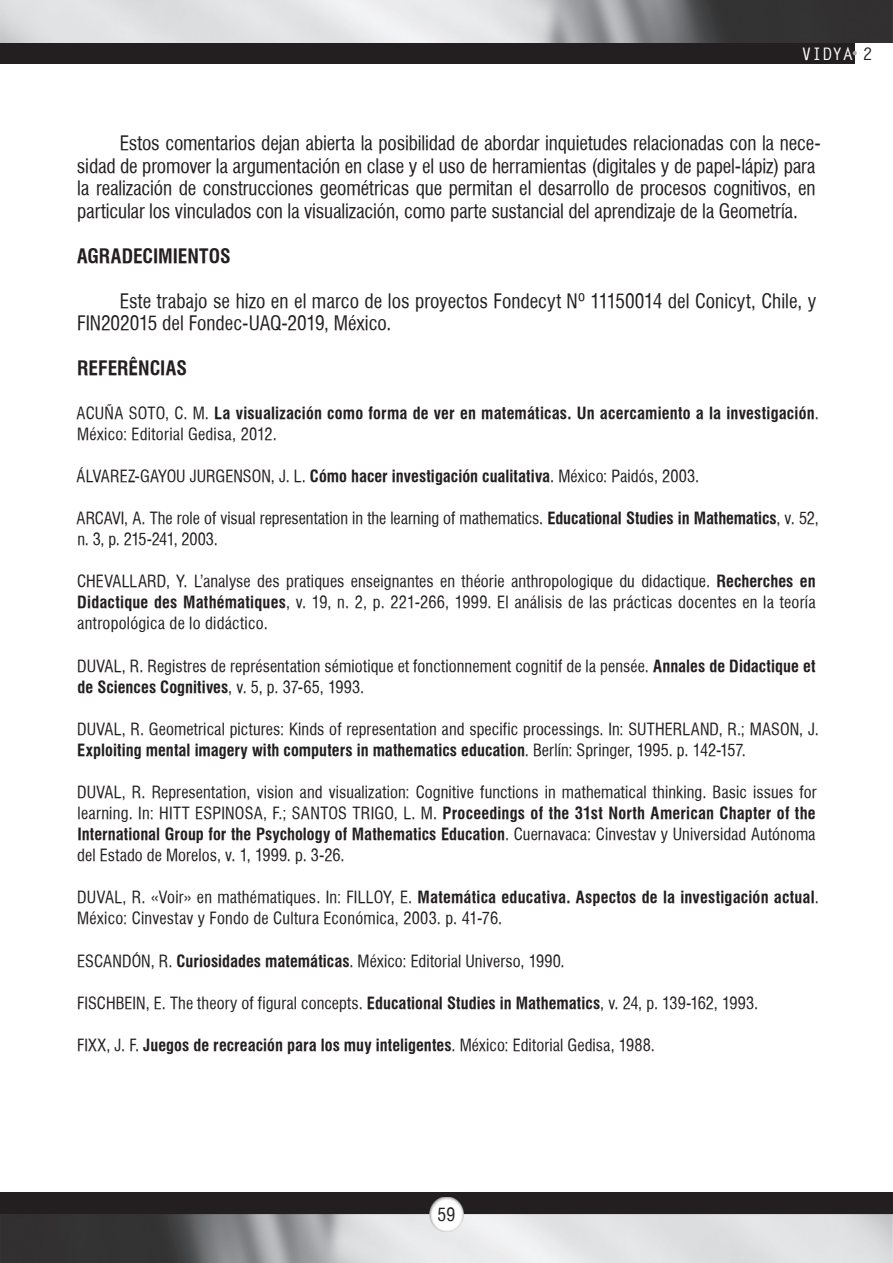
<style>
.page{position:relative;width:893px;height:1263px;background:#fff}
.page>*{position:absolute;margin:0;border:0;box-sizing:border-box;transform-origin:0 0}
.t1{font:19.5px/22.5px "Halvett Condensed";letter-spacing:-.01em;color:#231f20}
.t2{font:700 condensed 19.5px "Halvett";color:#231f20}
.t3{font:18px "Halvett Condensed";color:#231f20}
.t4{font:700 17.25px "Letter Gothic Std";color:#fff}
.t5{font:16.5px/21px "Halvett Condensed";letter-spacing:.005em;color:#231f20}
.t6{font:700 condensed 16.5px/21px "Halvett";letter-spacing:.01em;color:#231f20}
.s1{color:#231f20}
.s2{font-family:"Halvett Condensed";font-weight:400;font-stretch:normal}
.s3{font-family:"Halvett";font-weight:700;font-stretch:condensed}
</style>
<div class="page">
<div style="left:0;top:0;width:855px;height:64px;background:#231f20"></div>
<img style="left:0;top:0;width:893px;height:43px">
<svg style="left:853px;top:51px;width:4px;height:4px"></svg>
<div style="left:0;top:1193px;width:893px;height:70px;background:#231f20"></div>
<img style="left:0;top:1214px;width:893px;height:49px">
<img style="left:429px;top:1197px;width:34px;height:34px">
<p class="t4" style="left:801px;top:43px;width:73px">VIDYA <span class="s1">2</span></p>
<p class="t1" style="left:77px;top:132px;width:745px;text-indent:43px">Estos comentarios dejan abierta la posibilidad de abordar inquietudes relacionadas con la nece&shy;sidad de promover la argumentación en clase y el uso de herramientas (digitales y de papel-lápiz) para la realización de construcciones geométricas que permitan el desarrollo de procesos cognitivos, en particular los vinculados con la visualización, como parte sustancial del aprendizaje de la Geometría.</p>
<p class="t2" style="left:77px;top:244px;width:155px">AGRADECIMIENTOS</p>
<p class="t1" style="left:77px;top:289px;width:741px;text-indent:43px">Este trabajo se hizo en el marco de los proyectos Fondecyt Nº 11150014 del Conicyt, Chile, y<br>FIN202015 del Fondec-UAQ-2019, México.</p>
<p class="t2" style="left:77px;top:356px;width:111px">REFERÊNCIAS</p>
<p class="t6" style="left:77px;top:402px;width:744px"><span class="s2">ACUÑA SOTO, C. M.</span> La visualización como forma de ver en matemáticas. Un acercamiento a la investigación<span class="s2">.</span></p>
<p class="t5" style="left:77px;top:423px;width:201px">México: Editorial Gedisa, 2012.</p>
<p class="t5" style="left:77px;top:465px;width:624px">ÁLVAREZ-GAYOU JURGENSON, J. L. <span class="s3">Cómo hacer investigación cualitativa</span>. México: Paidós, 2003.</p>
<p class="t5" style="left:77px;top:508px;width:744px">ARCAVI, A. The role of visual representation in the learning of mathematics. <span class="s3">Educational Studies in Mathematics</span>, v. 52, n. 3, p. 215-241, 2003.</p>
<p class="t5" style="left:77px;top:571px;width:740px;text-align:justify">CHEVALLARD, Y. L’analyse des pratiques enseignantes en théorie anthropologique du didactique. <span class="s3">Recherches en Didactique des Mathématiques</span>, v. 19, n. 2, p. 221-266, 1999. El análisis de las prácticas docentes en la teoría antropológica de lo didáctico.</p>
<p class="t5" style="left:77px;top:655px;width:740px">DUVAL, R. Registres de représentation sémiotique et fonctionnement cognitif de la pensée. <span class="s3">Annales de Didactique et</span></p>
<p class="t6" style="left:77px;top:676px;width:288px">de Sciences Cognitives<span class="s2">, v. 5, p. 37-65, 1993.</span></p>
<p class="t5" style="left:77px;top:718px;width:743px">DUVAL, R. Geometrical pictures: Kinds of representation and specific processings. In: SUTHERLAND, R.; MASON, J.</p>
<p class="t6" style="left:77px;top:739px;width:670px">Exploiting mental imagery with computers in mathematics education<span class="s2">. Berlín: Springer, 1995. p. 142-157.</span></p>
<p class="t5" style="left:77px;top:782px;width:741px">DUVAL, R. Representation, vision and visualization: Cognitive functions in mathematical thinking. Basic issues for</p>
<p class="t6" style="left:77px;top:803px;width:740px"><span class="s2">learning. In: HITT ESPINOSA, F.; SANTOS TRIGO, L. M.</span> Proceedings of the 31st North American Chapter of the<br>International Group for the Psychology of Mathematics Education<span class="s2">. Cuernavaca: Cinvestav y Universidad Autónoma</span></p>
<p class="t5" style="left:77px;top:845px;width:269px">del Estado de Morelos, v. 1, 1999. p. 3-26.</p>
<p class="t6" style="left:77px;top:887px;width:743px"><span class="s2">DUVAL, R. «Voir» en mathématiques. In: FILLOY, E.</span> Matemática educativa. Aspectos de la investigación actual<span class="s2">.</span></p>
<p class="t5" style="left:77px;top:908px;width:427px">México: Cinvestav y Fondo de Cultura Económica, 2003. p. 41-76.</p>
<p class="t5" style="left:77px;top:950px;width:489px">ESCANDÓN, R. <span class="s3">Curiosidades matemáticas</span>. México: Editorial Universo, 1990.</p>
<p class="t5" style="left:77px;top:992px;width:682px">FISCHBEIN, E. The theory of figural concepts. <span class="s3">Educational Studies in Mathematics</span>, v. 24, p. 139-162, 1993.</p>
<p class="t6" style="left:77px;top:1035px;width:579px"><span class="s2">FIXX, J. F.</span> Juegos de recreación para los muy inteligentes<span class="s2">. México: Editorial Gedisa, 1988.</span></p>
<p class="t3" style="left:438px;top:1204px;width:19px">59</p>
</div>
